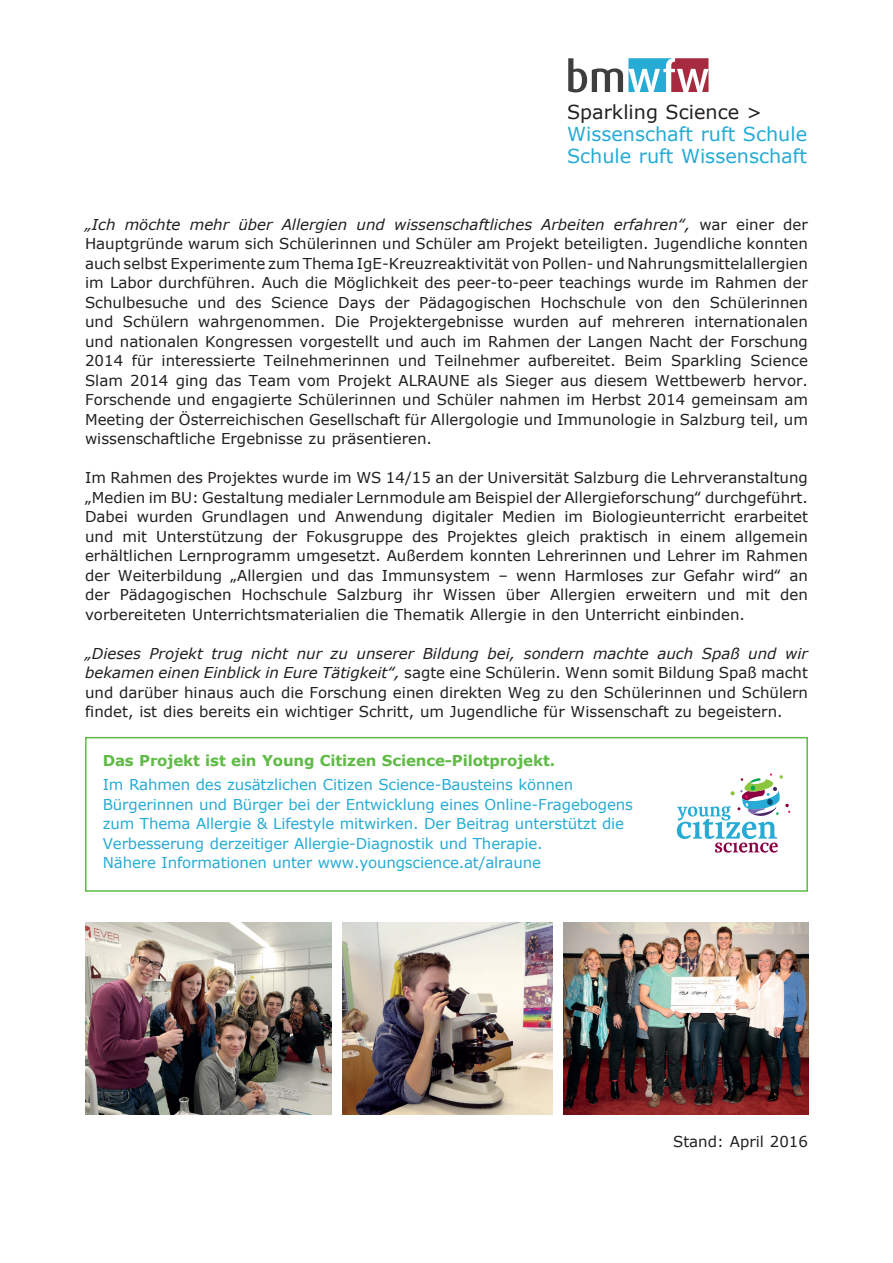
<style>
.page{position:relative;width:893px;height:1263px;background:#fff}
.page>*{position:absolute;margin:0;border:0;box-sizing:border-box;transform-origin:0 0}
.t1{font:19.2px/21.8px "Verdana";color:#26abd5}
.t2{font:19.2px "Verdana";color:#231f20}
.t3{font:15px/19.5px "Verdana";color:#231f20;text-align:justify}
.t4{font:15px/19.5px "Verdana";letter-spacing:-.01em;color:#26abd5}
.t5{font:700 15px "Verdana";letter-spacing:-.01em;color:#60bb46}
.s1{font-style:italic}
</style>
<div class="page">
<svg style="left:568px;top:58px;width:140px;height:34px"></svg>
<img style="left:85px;top:923px;width:247px;height:191px">
<img style="left:342px;top:923px;width:211px;height:191px">
<img style="left:563px;top:923px;width:245px;height:191px">
<div style="left:85px;top:737px;width:723px;height:155px;border:2px solid #60bb46"></div>
<svg style="left:677px;top:773px;width:113px;height:80px"></svg>
<p class="t2" style="left:567px;top:99px;width:197px">Sparkling Science &gt;</p>
<p class="t1" style="left:567px;top:123px;width:242px">Wissenschaft ruft Schule<br>Schule ruft Wissenschaft</p>
<p class="t3" style="left:85px;top:214px;width:724px"><span class="s1">„Ich möchte mehr über Allergien und wissenschaftliches Arbeiten erfahren‟,</span> war einer der Hauptgründe warum sich Schülerinnen und Schüler am Projekt beteiligten. Jugendliche konnten auch selbst Experimente zum Thema IgE-Kreuzreaktivität von Pollen- und Nahrungsmittelallergien im Labor durchführen. Auch die Möglichkeit des peer-to-peer teachings wurde im Rahmen der Schulbesuche und des Science Days der Pädagogischen Hochschule von den Schülerinnen und Schülern wahrgenommen. Die Projektergebnisse wurden auf mehreren internationalen und nationalen Kongressen vorgestellt und auch im Rahmen der Langen Nacht der Forschung 2014 für interessierte Teilnehmerinnen und Teilnehmer aufbereitet. Beim Sparkling Science Slam 2014 ging das Team vom Projekt ALRAUNE als Sieger aus diesem Wettbewerb hervor.<br>Forschende und engagierte Schülerinnen und Schüler nahmen im Herbst 2014 gemeinsam am Meeting der Österreichischen Gesellschaft für Allergologie und Immunologie in Salzburg teil, um wissenschaftliche Ergebnisse zu präsentieren.</p>
<p class="t3" style="left:85px;top:468px;width:724px">Im Rahmen des Projektes wurde im WS 14/15 an der Universität Salzburg die Lehrveranstaltung „Medien im BU: Gestaltung medialer Lernmodule am Beispiel der Allergieforschung‟ durchgeführt.<br>Dabei wurden Grundlagen und Anwendung digitaler Medien im Biologieunterricht erarbeitet und mit Unterstützung der Fokusgruppe des Projektes gleich praktisch in einem allgemein erhältlichen Lernprogramm umgesetzt. Außerdem konnten Lehrerinnen und Lehrer im Rahmen der Weiterbildung „Allergien und das Immunsystem – wenn Harmloses zur Gefahr wird‟ an der Pädagogischen Hochschule Salzburg ihr Wissen über Allergien erweitern und mit den vorbereiteten Unterrichtsmaterialien die Thematik Allergie in den Unterricht einbinden.</p>
<p class="t3" style="left:85px;top:643px;width:724px"><span class="s1">„Dieses Projekt trug nicht nur zu unserer Bildung bei, sondern machte auch Spaß und wir bekamen einen Einblick in Eure Tätigkeit‟,</span> sagte eine Schülerin. Wenn somit Bildung Spaß macht und darüber hinaus auch die Forschung einen direkten Weg zu den Schülerinnen und Schülern findet, ist dies bereits ein wichtiger Schritt, um Jugendliche für Wissenschaft zu begeistern.</p>
<p class="t5" style="left:103px;top:750px;width:454px">Das Projekt ist ein Young Citizen Science-Pilotprojekt.</p>
<p class="t4" style="left:103px;top:775px;width:532px">Im Rahmen des zusätzlichen Citizen Science-Bausteins können Bürgerinnen und Bürger bei der Entwicklung eines Online-Fragebogens zum Thema Allergie &amp; Lifestyle mitwirken. Der Beitrag unterstützt die Verbesserung derzeitiger Allergie-Diagnostik und Therapie.<br>Nähere Informationen unter www.youngscience.at/alraune</p>
<p class="t3" style="left:673px;top:1131px;width:136px">Stand: April 2016</p>
</div>
